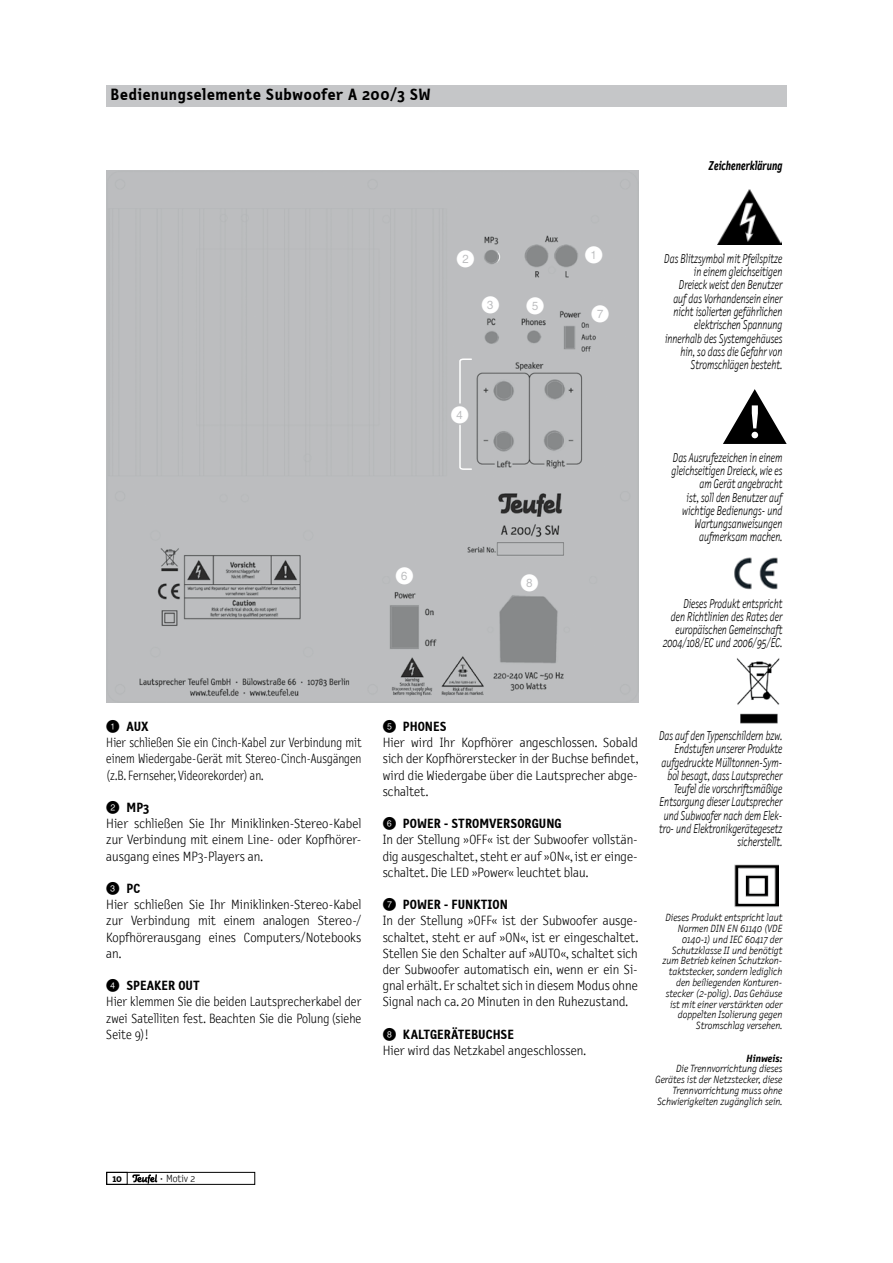
<style>
.page{position:relative;width:893px;height:1263px;background:#fff}
.page>*{position:absolute;margin:0;border:0;box-sizing:border-box;transform-origin:0 0}
.t1{font:18px "Numerics P03";color:#fff}
.t2{font:700 16.5px "Letter Gothic Text";letter-spacing:.035em;color:#000}
.t3{font:300 13.5px/16.2px "Letter Gothic Text";color:#000}
.t4{font:300 13.5px/16.2px "Letter Gothic Text";color:#000;scale:.9 1}
.t5{font:300 13.5px/16.2px "Letter Gothic Text";color:#000;scale:.95 1}
.t6{font:italic 300 12.9px/13.2px "Letter Gothic Text";color:#000;text-align:right;scale:.81 1}
.t7{font:italic 700 12.9px "Letter Gothic Text";color:#000;scale:.81 1}
.t8{font:italic 300 10.5px/10.8px "Letter Gothic Text";color:#000;text-align:right}
.t9{font:italic 700 10.5px "Letter Gothic Text";color:#000}
.t10{font:300 10.5px "Letter Gothic Text";color:#000}
.t11{font:700 10.5px "Letter Gothic Text";color:#000}
.s1{font-family:"Numerics P03";font-weight:400}
.s2{font-weight:700}
.s3{font-weight:400}
</style>
<div class="page">
<div style="left:106px;top:1172px;width:149px;height:13px;border:1px solid #000"></div>
<div style="left:106px;top:1172px;width:22px;height:13px;border:1px solid #000"></div>
<svg style="left:132px;top:1174px;width:25px;height:9px"></svg>
<div style="left:106px;top:85px;width:681px;height:21px;background:#c5c6c8"></div>
<div style="left:106px;top:170px;width:532px;height:532px;background:#bcbdbf"></div>
<svg style="left:458px;top:424px;width:15px;height:47px"></svg>
<svg style="left:458px;top:358px;width:15px;height:46px"></svg>
<img style="left:718px;top:189px;width:63px;height:55px">
<svg style="left:723px;top:389px;width:64px;height:55px"></svg>
<img style="left:734px;top:557px;width:44px;height:33px">
<img style="left:736px;top:658px;width:44px;height:66px">
<img style="left:735px;top:864px;width:43px;height:44px">
<p class="t2" style="left:111px;top:85px;width:322px">Bedienungselemente Subwoofer A 200/3 SW</p>
<p class="t2" style="left:111px;top:85px;width:370px">Technische Beschreibung und Bedienungsanleitung</p>
<p class="t7" style="left:709px;top:158px;width:92px">Zeichenerklärung</p>
<h1 class="t1" style="left:456px;top:250px;width:19px">W</h1>
<h1 class="t1" style="left:585px;top:247px;width:19px">Q</h1>
<h1 class="t1" style="left:481px;top:296px;width:19px">E</h1>
<h1 class="t1" style="left:526px;top:297px;width:19px">T</h1>
<h1 class="t1" style="left:591px;top:305px;width:19px">U</h1>
<h1 class="t1" style="left:451px;top:406px;width:19px">R</h1>
<h1 class="t1" style="left:395px;top:568px;width:19px">Y</h1>
<h1 class="t1" style="left:520px;top:574px;width:19px">I</h1>
<p class="t6" style="left:664px;top:252px;width:147px">Das Blitzsymbol mit Pfeilspitze in einem gleichseitigen<br>Dreieck weist den Benutzer auf das Vorhandensein einer nicht isolierten gefährlichen elektrischen Spannung innerhalb des Systemgehäuses hin, so dass die Gefahr von<br>Stromschlägen besteht.</p>
<p class="t6" style="left:672px;top:451px;width:138px">Das Ausrufezeichen in einem gleichseitigen Dreieck, wie es am Gerät angebracht<br>ist, soll den Benutzer auf wichtige Bedienungs- und<br>Wartungsanweisungen aufmerksam machen.</p>
<p class="t6" style="left:663px;top:597px;width:149px">Dieses Produkt entspricht<br>den Richtlinien des Rates der europäischen Gemeinschaft<br>2004/108/EC und 2006/95/EC.</p>
<p class="t4" style="left:106px;top:719px;width:285px"><span class="s1">Q</span> <span class="s2">AUX<br></span>Hier schließen Sie ein Cinch-Kabel zur Verbindung mit einem Wiedergabe-Gerät mit Stereo-Cinch-Ausgängen (z.B. Fernseher, Videorekorder) an.</p>
<p class="t3" style="left:106px;top:800px;width:257px"><span class="s1">W</span> <span class="s2">MP3<br></span>Hier schließen Sie Ihr Miniklinken-Stereo-Kabel zur Verbindung mit einem Line- oder Kopfhörer&shy;ausgang eines MP3-Players an.</p>
<p class="t3" style="left:106px;top:881px;width:257px"><span class="s1">E</span> <span class="s2">PC<br></span>Hier schließen Sie Ihr Miniklinken-Stereo-Kabel zur Verbindung mit einem analogen Stereo-/<br>Kopfhörerausgang eines Computers/Notebooks an.</p>
<p class="t5" style="left:106px;top:978px;width:270px"><span class="s1">R</span> <span class="s2">SPEAKER OUT<br></span>Hier klemmen Sie die beiden Lautsprecherkabel der zwei Satelliten fest. Beachten Sie die Polung (siehe<br>Seite 9)!</p>
<p class="t3" style="left:383px;top:719px;width:257px"><span class="s1">T</span> <span class="s2">PHONES<br></span>Hier wird Ihr Kopfhörer angeschlossen. Sobald sich der Kopfhörerstecker in der Buchse befindet, wird die Wiedergabe über die Lautsprecher abge&shy;schaltet.</p>
<p class="t3" style="left:383px;top:816px;width:257px"><span class="s1">Y</span> <span class="s2">POWER - STROMVERSORGUNG<br></span>In der Stellung »OFF« ist der Subwoofer vollstän&shy;dig ausgeschaltet, steht er auf »ON«, ist er einge&shy;schaltet. Die LED »Power« leuchtet blau.</p>
<p class="t3" style="left:383px;top:897px;width:257px"><span class="s1">U</span> <span class="s2">POWER - FUNKTION<br></span>In der Stellung »OFF« ist der Subwoofer ausge&shy;schaltet, steht er auf »ON«, ist er eingeschaltet.<br>Stellen Sie den Schalter auf »AUTO«, schaltet sich der Subwoofer automatisch ein, wenn er ein Si&shy;gnal erhält. Er schaltet sich in diesem Modus ohne Signal nach ca. 20 Minuten in den Ruhezustand.</p>
<p class="t3" style="left:383px;top:1026px;width:205px"><span class="s1">I</span> <span class="s2">KALTGERÄTEBUCHSE<br></span>Hier wird das Netzkabel angeschlossen.</p>
<p class="t6" style="left:659px;top:729px;width:154px">Das auf den Typenschildern bzw.<br>Endstufen unserer Produkte aufgedruckte Mülltonnen-Sym&shy;bol besagt, dass Lautsprecher<br>Teufel die vorschriftsmäßige<br>Entsorgung dieser Lautsprecher und Subwoofer nach dem Elek&shy;tro- und Elektronikgerätegesetz sicherstellt.</p>
<p class="t8" style="left:662px;top:913px;width:122px">Dieses Produkt entspricht laut<br>Normen DIN EN 61140 (VDE<br>0140-1) und IEC 60417 der<br>Schutzklasse II und benötigt zum Betrieb keinen Schutzkon&shy;taktstecker, sondern lediglich den beiliegenden Konturen&shy;stecker (2-polig). Das Gehäuse ist mit einer verstärkten oder doppelten Isolierung gegen<br>Stromschlag versehen.</p>
<p class="t9" style="left:746px;top:1052px;width:37px">Hinweis:</p>
<p class="t8" style="left:655px;top:1064px;width:128px">Die Trennvorrichtung dieses<br>Gerätes ist der Netzstecker, diese<br>Trennvorrichtung muss ohne<br>Schwierigkeiten zugänglich sein.</p>
<p class="t11" style="left:112px;top:1172px;width:11px">10</p>
<p class="t10" style="left:160px;top:1173px;width:37px"><span class="s3">·</span> Motiv 2</p>
</div>
